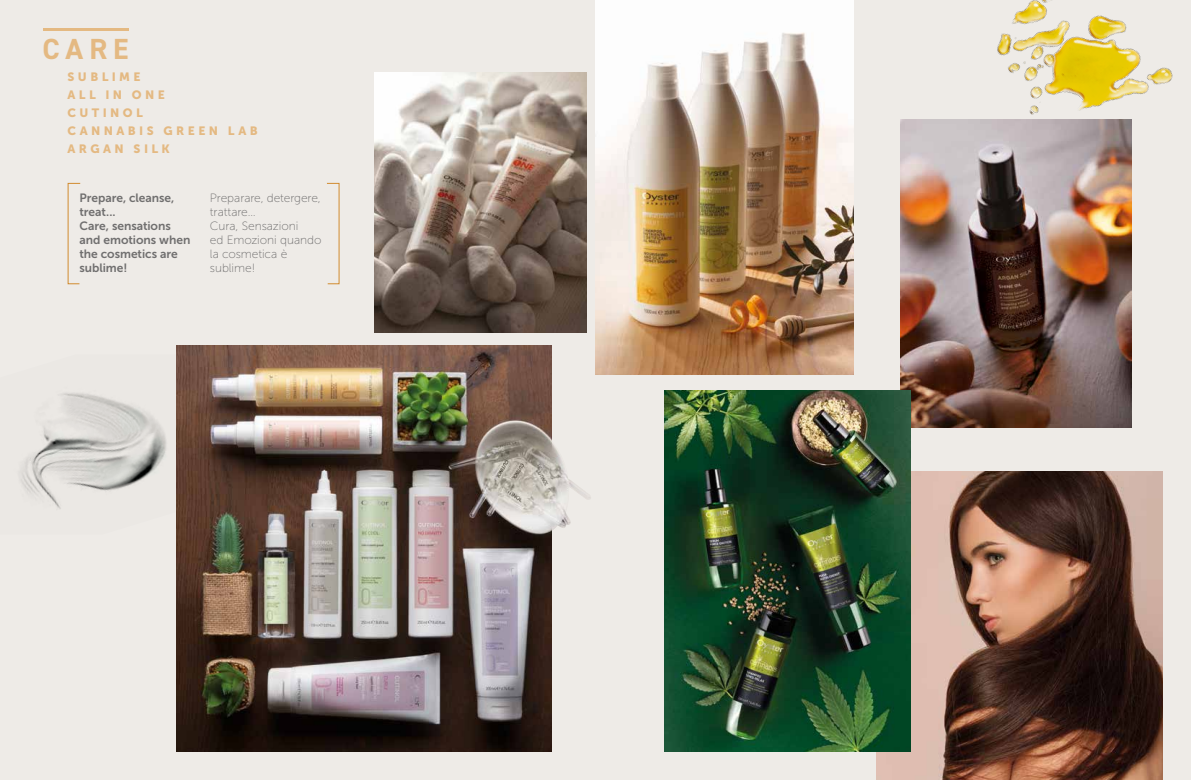
<style>
.page{position:relative;width:1191px;height:780px;background:#ece9e4}
.page>*{position:absolute;margin:0;border:0;box-sizing:border-box;transform-origin:0 0}
.t1{font:700 29.1px "DIN2014";color:#e4b982}
.t2{font:12px/14px "Museo Sans 100";letter-spacing:-.005em;color:#706f6f}
.t3{font:12px/14px "Museo Sans 700";letter-spacing:-.005em;color:#706f6f}
.t4{font:12px/18px "Museo Sans 900";letter-spacing:.285em;color:#e4b982}
</style>
<div class="page">
<img style="left:876px;top:471px;width:286px;height:309px">
<hr style="left:43px;top:28px;width:85px;height:2px;background:#e4b982">
<img style="left:595px;top:0;width:258px;height:374px">
<img style="left:900px;top:119px;width:231px;height:308px">
<img style="left:374px;top:72px;width:212px;height:260px">
<img style="left:665px;top:390px;width:245px;height:361px">
<img style="left:19px;top:393px;width:148px;height:116px">
<img style="left:956px;top:0;width:217px;height:172px">
<svg style="left:67px;top:182px;width:14px;height:103px"></svg>
<svg style="left:327px;top:182px;width:13px;height:103px"></svg>
<img style="left:176px;top:345px;width:375px;height:406px">
<img style="left:475px;top:420px;width:116px;height:114px">
<h1 class="t1" style="left:43px;top:29px;width:87px">CARE</h1>
<p class="t4" style="left:68px;top:68px;width:192px">SUBLIME<br>ALL IN ONE<br>CUTINOL<br>CANNABIS GREEN LAB<br>ARGAN SILK</p>
<p class="t3" style="left:80px;top:190px;width:112px">Prepare, cleanse, treat...<br>Care, sensations and emotions when the cosmetics are sublime!</p>
<p class="t2" style="left:210px;top:191px;width:113px">Preparare, detergere, trattare…<br>Cura, Sensazioni<br>ed Emozioni quando la cosmetica è sublime!</p>
</div>
